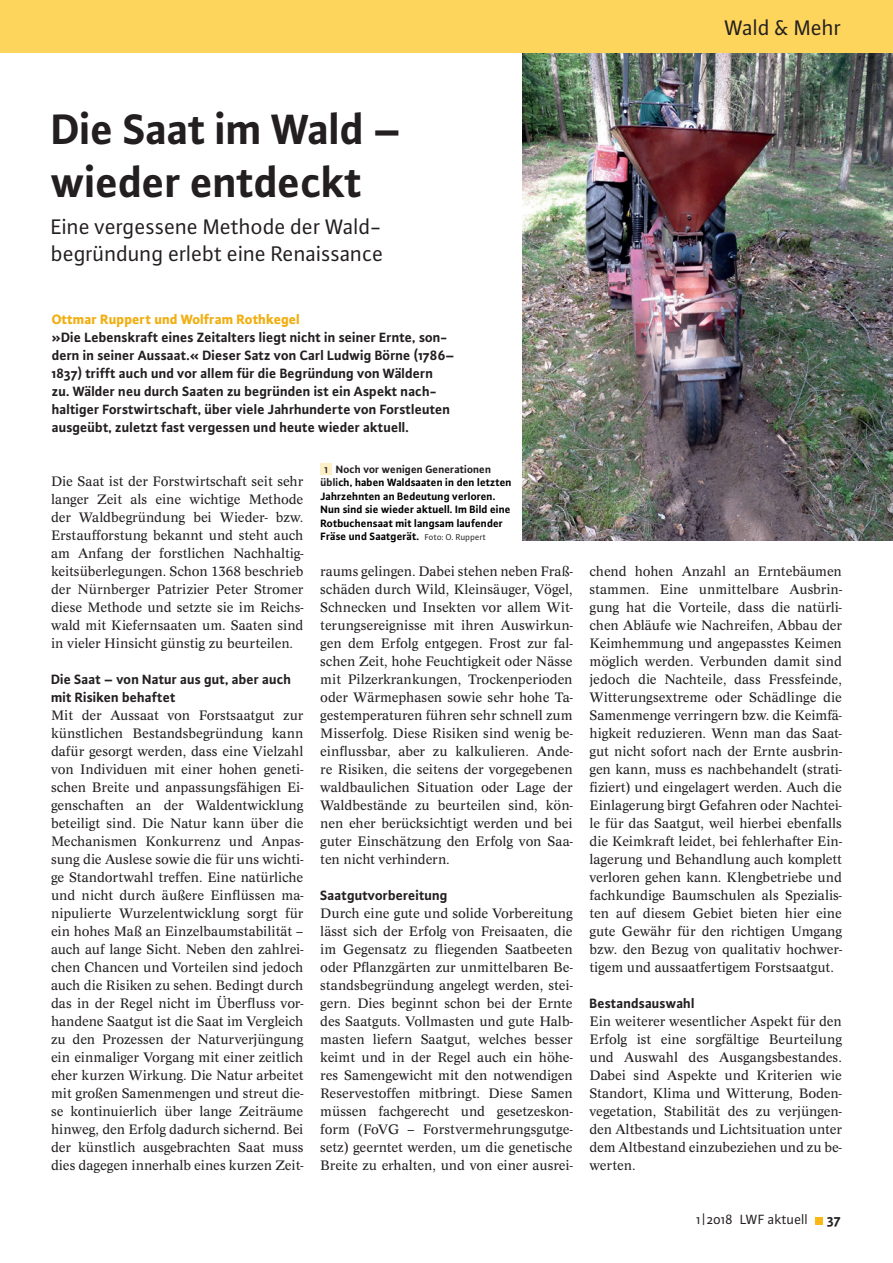
<style>
.page{position:relative;width:893px;height:1263px;background:#fff}
.page>*{position:absolute;margin:0;border:0;box-sizing:border-box;transform-origin:0 0}
.t1{font:700 45px/52.5px "Plus Sans Pro";letter-spacing:-.01em;color:#231f20}
.t2{font:22.5px/27px "Plus Sans Pro";letter-spacing:-.005em;color:#231f20}
.t3{font:14.25px/18px "Concept";letter-spacing:-.005em;color:#231f20;text-align:justify}
.t4{font:700 14.25px/18px "Plus Sans Pro";color:#231f20}
.t5{font:800 14.25px "Plus Sans Pro";color:#f0af13}
.t6{font:14.25px "Plus Sans Pro";color:#231f20}
.t7{font:700 11.25px/13.5px "Plus Sans Pro";color:#000}
.s1{font-size:9px;color:#231f20}
.s2{color:#231f20}
.s3{font-weight:400;font-size:9px;color:#231f20}
</style>
<div class="page">
<div style="left:815px;top:1217px;width:7px;height:7px;background:#fcb814"></div>
<img style="left:522px;top:53px;width:371px;height:487px">
<div style="left:320px;top:463px;width:12px;height:12px;background:#fef0c6"></div>
<div style="left:0;top:0;width:893px;height:53px;background:#fed55c"></div>
<h2 class="t2" style="left:724px;top:13px;width:118px">Wald &amp; Mehr</h2>
<h1 class="t1" style="left:51px;top:99px;width:352px">Die Saat im Wald – wieder entdeckt</h1>
<h2 class="t2" style="left:51px;top:212px;width:334px">Eine vergessene Methode der Wald&shy;begründung erlebt eine Renaissance</h2>
<p class="t5" style="left:52px;top:308px;width:250px">Ottmar Ruppert und Wolfram Rothkegel</p>
<p class="t4" style="left:52px;top:327px;width:404px">»Die Lebenskraft eines Zeitalters liegt nicht in seiner Ernte, son&shy;dern in seiner Aussaat.« Dieser Satz von Carl Ludwig Börne (1786– 1837) trifft auch und vor allem für die Begründung von Wäldern<br>zu. Wälder neu durch Saaten zu begründen ist ein Aspekt nach&shy;haltiger Forstwirtschaft, über viele Jahrhunderte von Forstleuten ausgeübt, zuletzt fast vergessen und heute wieder aktuell.</p>
<p class="t3" style="left:51px;top:472px;width:254px">Die Saat ist der Forstwirtschaft seit sehr langer Zeit als eine wichtige Methode der Waldbegründung bei Wieder- bzw.<br>Erstaufforstung bekannt und steht auch am Anfang der forstlichen Nachhaltig&shy;keitsüberlegungen. Schon 1368 beschrieb der Nürnberger Patrizier Peter Stromer diese Methode und setzte sie im Reichs&shy;wald mit Kiefernsaaten um. Saaten sind in vieler Hinsicht günstig zu beurteilen.</p>
<p class="t4" style="left:51px;top:669px;width:242px">Die Saat – von Natur aus gut, aber auch mit Risiken behaftet</p>
<p class="t3" style="left:51px;top:706px;width:254px">Mit der Aussaat von Forstsaatgut zur künstlichen Bestandsbegründung kann dafür gesorgt werden, dass eine Vielzahl von Individuen mit einer hohen geneti&shy;schen Breite und anpassungsfähigen Ei&shy;genschaften an der Waldentwicklung beteiligt sind. Die Natur kann über die Mechanismen Konkurrenz und Anpas&shy;sung die Auslese sowie die für uns wichti&shy;ge Standortwahl treffen. Eine natürliche und nicht durch äußere Einflüssen ma&shy;nipulierte Wurzelentwicklung sorgt für ein hohes Maß an Einzelbaumstabilität – auch auf lange Sicht. Neben den zahlrei&shy;chen Chancen und Vorteilen sind jedoch auch die Risiken zu sehen. Bedingt durch das in der Regel nicht im Überfluss vor&shy;handene Saatgut ist die Saat im Vergleich zu den Prozessen der Naturverjüngung ein einmaliger Vorgang mit einer zeitlich eher kurzen Wirkung. Die Natur arbeitet mit großen Samenmengen und streut die&shy;se kontinuierlich über lange Zeiträume hinweg, den Erfolg dadurch sichernd. Bei der künstlich ausgebrachten Saat muss dies dagegen innerhalb eines kurzen Zeit-</p>
<p class="t7" style="left:320px;top:461px;width:193px;text-indent:4px"><span class="s1">1</span> <span class="s2">Noch vor wenigen Generationen übli</span>ch, haben Waldsaaten in den letzten Jahrzehnten an Bedeutung verloren.<br>Nun sind sie wieder aktuell. Im Bild eine Rotbuchensaat mit langsam laufender Fräse und Saatgerät. <span class="s3">Foto: O. Ruppert</span></p>
<p class="t3" style="left:320px;top:562px;width:254px">raums gelingen. Dabei stehen neben Fraß&shy;schäden durch Wild, Kleinsäuger, Vögel, Schnecken und Insekten vor allem Wit&shy;terungsereignisse mit ihren Auswirkun&shy;gen dem Erfolg entgegen. Frost zur fal&shy;schen Zeit, hohe Feuchtigkeit oder Nässe mit Pilzerkrankungen, Trockenperioden oder Wärmephasen sowie sehr hohe Ta&shy;gestemperaturen führen sehr schnell zum Misserfolg. Diese Risiken sind wenig be&shy;einflussbar, aber zu kalkulieren. Ande&shy;re Risiken, die seitens der vorgegebenen waldbaulichen Situation oder Lage der Waldbestände zu beurteilen sind, kön&shy;nen eher berücksichtigt werden und bei guter Einschätzung den Erfolg von Saa&shy;ten nicht verhindern.</p>
<p class="t4" style="left:320px;top:885px;width:129px">Saatgutvorbereitung</p>
<p class="t3" style="left:320px;top:904px;width:254px">Durch eine gute und solide Vorbereitung lässt sich der Erfolg von Freisaaten, die im Gegensatz zu fliegenden Saatbeeten oder Pflanzgärten zur unmittelbaren Be&shy;standsbegründung angelegt werden, stei&shy;gern. Dies beginnt schon bei der Ernte des Saatguts. Vollmasten und gute Halb&shy;masten liefern Saatgut, welches besser keimt und in der Regel auch ein höhe&shy;res Samengewicht mit den notwendigen Reservestoffen mitbringt. Diese Samen müssen fachgerecht und gesetzeskon&shy;form (FoVG – Forstvermehrungsgutge&shy;setz) geerntet werden, um die genetische Breite zu erhalten, und von einer ausrei-</p>
<p class="t3" style="left:589px;top:562px;width:254px">chend hohen Anzahl an Erntebäumen stammen. Eine unmittelbare Ausbrin&shy;gung hat die Vorteile, dass die natürli&shy;chen Abläufe wie Nachreifen, Abbau der Keimhemmung und angepasstes Keimen möglich werden. Verbunden damit sind jedoch die Nachteile, dass Fressfeinde, Witterungsextreme oder Schädlinge die Samenmenge verringern bzw. die Keimfä&shy;higkeit reduzieren. Wenn man das Saat&shy;gut nicht sofort nach der Ernte ausbrin&shy;gen kann, muss es nachbehandelt (strati&shy;fiziert) und eingelagert werden. Auch die Einlagerung birgt Gefahren oder Nachtei&shy;le für das Saatgut, weil hierbei ebenfalls die Keimkraft leidet, bei fehlerhafter Ein&shy;lagerung und Behandlung auch komplett verloren gehen kann. Klengbetriebe und fachkundige Baumschulen als Spezialis&shy;ten auf diesem Gebiet bieten hier eine gute Gewähr für den richtigen Umgang bzw. den Bezug von qualitativ hochwer&shy;tigem und aussaatfertigem Forstsaatgut.</p>
<p class="t4" style="left:589px;top:993px;width:107px">Bestandsauswahl</p>
<p class="t3" style="left:589px;top:1012px;width:254px">Ein weiterer wesentlicher Aspekt für den Erfolg ist eine sorgfältige Beurteilung und Auswahl des Ausgangsbestandes.<br>Dabei sind Aspekte und Kriterien wie Standort, Klima und Witterung, Boden&shy;vegetation, Stabilität des zu verjüngen&shy;den Altbestands und Lichtsituation unter dem Altbestand einzubeziehen und zu be&shy;werten.</p>
<p class="t6" style="left:696px;top:1210px;width:113px">1|2018 LWF aktuell</p>
<p class="t4" style="left:827px;top:1209px;width:15px">37</p>
</div>
